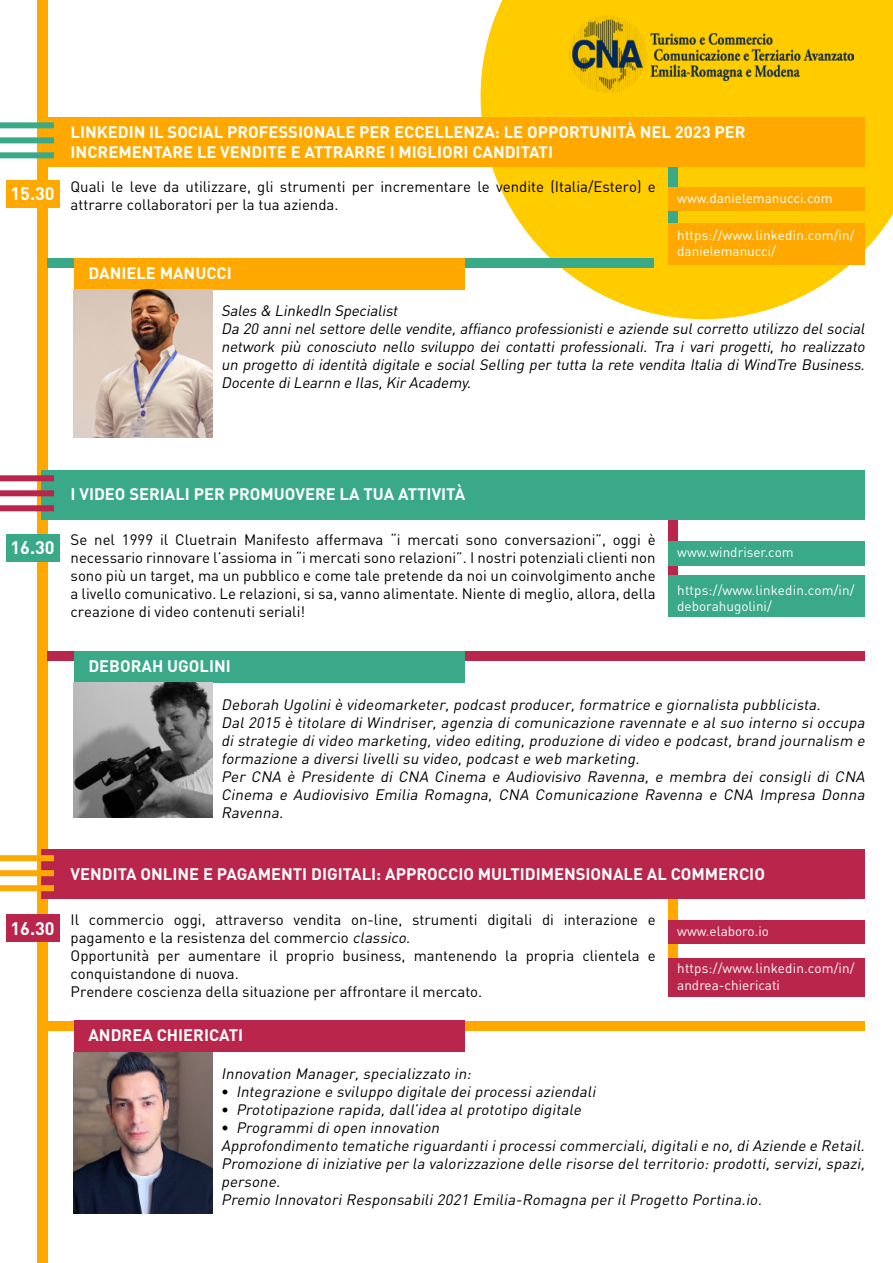
<style>
.page{position:relative;width:893px;height:1263px;background:#fff}
.page>*{position:absolute;margin:0;border:0;box-sizing:border-box;transform-origin:0 0}
.t1{font:700 18px "DIN";color:#fff}
.t2{font:700 16.5px/19.8px "DIN";color:#fff}
.t3{font:italic 15px/18px "DIN";color:#000;text-align:justify}
.t4{font:15px/18px "DIN";color:#000}
.t5{font:13.5px/16.2px "DIN";color:#fff}
.s1{font-style:italic}
.s2{font-style:normal}
</style>
<div class="page">
<svg style="left:481px;top:0;width:412px;height:319px;fill:#fc0"></svg>
<img style="left:570px;top:15px;width:284px;height:78px">
<div style="left:38px;top:0;width:10px;height:1263px;background:#ffa900"></div>
<div style="left:668px;top:504px;width:10px;height:112px;background:#ba254c"></div>
<div style="left:41px;top:470px;width:824px;height:49px;background:#3aa987"></div>
<div style="left:668px;top:541px;width:197px;height:24px;background:#3aa987"></div>
<div style="left:47px;top:652px;width:818px;height:9px;background:#ba254c"></div>
<div style="left:74px;top:651px;width:390px;height:32px;background:#3aa987"></div>
<img style="left:74px;top:683px;width:139px;height:135px">
<div style="left:0;top:475px;width:54px;height:6px;background:#ba254c"></div>
<div style="left:0;top:490px;width:54px;height:6px;background:#ba254c"></div>
<div style="left:0;top:505px;width:54px;height:6px;background:#ba254c"></div>
<div style="left:668px;top:576px;width:197px;height:41px;background:#3aa987"></div>
<div style="left:668px;top:151px;width:10px;height:113px;background:#3aa987"></div>
<div style="left:41px;top:117px;width:824px;height:49px;background:#ffa900"></div>
<div style="left:47px;top:258px;width:606px;height:10px;background:#3aa987"></div>
<div style="left:74px;top:258px;width:390px;height:32px;background:#ffa900"></div>
<div style="left:668px;top:188px;width:197px;height:23px;background:#ffa900"></div>
<div style="left:668px;top:223px;width:197px;height:41px;background:#ffa900"></div>
<img style="left:74px;top:290px;width:139px;height:148px">
<div style="left:0;top:122px;width:54px;height:6px;background:#3aa987"></div>
<div style="left:0;top:137px;width:54px;height:6px;background:#3aa987"></div>
<div style="left:0;top:152px;width:54px;height:6px;background:#3aa987"></div>
<div style="left:668px;top:884px;width:10px;height:88px;background:#ffa900"></div>
<div style="left:41px;top:850px;width:824px;height:49px;background:#ba254c"></div>
<div style="left:668px;top:920px;width:197px;height:23px;background:#ba254c"></div>
<div style="left:668px;top:958px;width:197px;height:39px;background:#ba254c"></div>
<div style="left:47px;top:1021px;width:818px;height:9px;background:#ffa900"></div>
<div style="left:74px;top:1020px;width:390px;height:32px;background:#ba254c"></div>
<img style="left:74px;top:1052px;width:139px;height:161px">
<div style="left:0;top:855px;width:54px;height:6px;background:#ffa900"></div>
<div style="left:0;top:870px;width:54px;height:6px;background:#ffa900"></div>
<div style="left:0;top:885px;width:54px;height:6px;background:#ffa900"></div>
<div style="left:6px;top:914px;width:54px;height:28px;background:#ba254c"></div>
<div style="left:6px;top:534px;width:54px;height:27px;background:#3aa987"></div>
<div style="left:6px;top:180px;width:54px;height:27px;background:#ffa900"></div>
<p class="t1" style="left:11px;top:182px;width:46px">15.30</p>
<p class="t2" style="left:71px;top:121px;width:677px">LINKEDIN IL SOCIAL PROFESSIONALE PER ECCELLENZA: LE OPPORTUNITÀ NEL 2023 PER<br>INCREMENTARE LE VENDITE E ATTRARRE I MIGLIORI CANDITATI</p>
<p class="t4" style="left:71px;top:177px;width:587px">Quali le leve da utilizzare, gli strumenti per incrementare le vendite (Italia/Estero) e attrarre collaboratori per la tua azienda.</p>
<p class="t5" style="left:677px;top:189px;width:157px">www.danielemanucci.com</p>
<p class="t5" style="left:677px;top:227px;width:179px">https://www.linkedin.com/in/ danielemanucci/</p>
<p class="t2" style="left:88px;top:262px;width:145px">DANIELE MANUCCI</p>
<p class="t3" style="left:221px;top:302px;width:181px">Sales &amp; LinkedIn Specialist</p>
<p class="t3" style="left:221px;top:320px;width:648px">Da 20 anninelsettore delle vendite,affianco professionistie aziende sulcorretto utilizzo delsocial network più conosciuto nello sviluppo dei contatti professionali. Tra i vari progetti, ho realizzato un progetto di identità digitale e social Selling per tutta la rete vendita Italia di WindTre Business.<br>Docente diLearnn e Ilas,KirAcademy.</p>
<p class="t1" style="left:11px;top:536px;width:46px">16.30</p>
<p class="t2" style="left:71px;top:483px;width:396px">I VIDEO SERIALI PER PROMUOVERE LA TUA ATTIVITÀ</p>
<p class="t4" style="left:71px;top:530px;width:587px;text-align:justify">Se nel 1999 il Cluetrain Manifesto affermava “i mercati sono conversazioni”, oggi è necessario rinnovare l’assioma in “i mercati sono relazioni”. I nostri potenziali clienti non sono più un target, ma un pubblico e come tale pretende da noi un coinvolgimento anche a livello comunicativo. Le relazioni, si sa, vanno alimentate. Niente di meglio, allora, della creazione di video contenuti seriali!</p>
<p class="t5" style="left:677px;top:544px;width:118px">www.windriser.com</p>
<p class="t5" style="left:677px;top:581px;width:179px">https://www.linkedin.com/in/ deborahugolini/</p>
<p class="t2" style="left:88px;top:655px;width:144px">DEBORAH UGOLINI</p>
<p class="t3" style="left:221px;top:695px;width:604px">Deborah Ugoliniè videomarketer,podcastproducer,formatrice e giornalista pubblicista.</p>
<p class="t3" style="left:221px;top:713px;width:648px">Dal 2015 è titolare di Windriser, agenzia di comunicazione ravennate e al suo interno si occupa di strategie di video marketing, video editing, produzione di video e podcast, brand journalism e formazione a diversilivellisu video,podcaste web marketing.</p>
<p class="t3" style="left:221px;top:767px;width:648px">Per CNA è Presidente di CNA Cinema e Audiovisivo Ravenna, e membra dei consigli di CNA Cinema e Audiovisivo Emilia Romagna, CNA Comunicazione Ravenna e CNA Impresa Donna Ravenna.</p>
<p class="t1" style="left:11px;top:916px;width:46px">16.30</p>
<p class="t2" style="left:71px;top:863px;width:696px">VENDITA ONLINE E PAGAMENTI DIGITALI: APPROCCIO MULTIDIMENSIONALE AL COMMERCIO</p>
<p class="t4" style="left:71px;top:910px;width:587px">Il commercio oggi, attraverso vendita on-line, strumenti digitali di interazione e pagamento e la resistenza del commercio <span class="s1">classico</span>.</p>
<p class="t4" style="left:71px;top:946px;width:587px">Opportunità per aumentare il proprio business, mantenendo la propria clientela e conquistandone di nuova.</p>
<p class="t4" style="left:71px;top:982px;width:413px">Prendere coscienza della situazione per affrontare il mercato.</p>
<p class="t5" style="left:677px;top:922px;width:93px">www.elaboro.io</p>
<p class="t5" style="left:677px;top:960px;width:179px">https://www.linkedin.com/in/ andrea-chiericati</p>
<p class="t2" style="left:88px;top:1024px;width:156px">ANDREA CHIERICATI</p>
<p class="t3" style="left:221px;top:1064px;width:255px">Innovation Manager,specializzato in:</p>
<p class="t3" style="left:221px;top:1082px;width:379px"><span class="s2">•</span> Integrazione e sviluppo digitale deiprocessiaziendali</p>
<p class="t3" style="left:221px;top:1100px;width:365px"><span class="s2">•</span> Prototipazione rapida,dall’idea alprototipo digitale</p>
<p class="t3" style="left:221px;top:1118px;width:223px"><span class="s2">•</span> Programmidiopen innovation</p>
<p class="t3" style="left:221px;top:1136px;width:648px">Approfondimento tematiche riguardantiiprocessicommerciali,digitalie no,diAziende e Retail.</p>
<p class="t3" style="left:221px;top:1154px;width:648px">Promozione diiniziative per la valorizzazione delle risorse delterritorio:prodotti,servizi,spazi, persone.</p>
<p class="t3" style="left:221px;top:1190px;width:545px">Premio InnovatoriResponsabili2021 Emilia-Romagna per ilProgetto Portina.io.</p>
</div>
